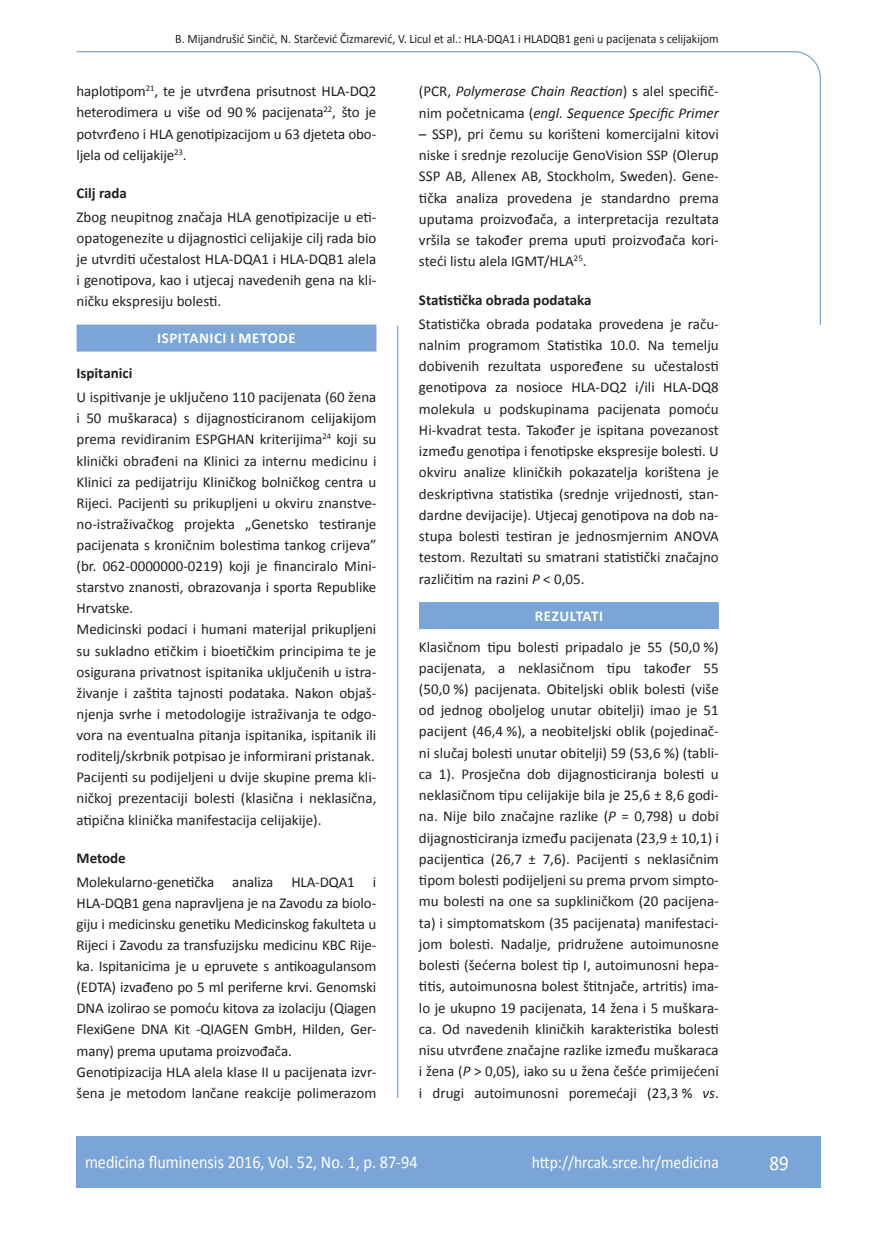
<style>
.page{position:relative;width:872px;height:1234px;background:#fff}
.page>*{position:absolute;margin:0;border:0;box-sizing:border-box;transform-origin:0 0}
.t1{font:21px "Calibri";color:#fff;scale:.9 1}
.t2{font:18px "Calibri";color:#fff;scale:.9 1}
.t3{font:17.25px "Calibri";color:#fff;scale:.9 1}
.t4{font:15px/21.3px "Calibri";color:#231f20;text-align:justify}
.t5{font:italic 15px/21.3px "Calibri";color:#231f20}
.t6{font:700 15px "Calibri";color:#231f20}
.t7{font:700 15px "Calibri";letter-spacing:.04em;color:#fff}
.t8{font:12.75px "Calibri";color:#231f20;scale:.94 1}
.s1{font-style:normal}
.s2{font-style:italic}
</style>
<div class="page">
<svg style="left:76px;top:51px;width:745px;height:275px"></svg>
<hr style="left:397px;top:325px;width:1px;height:772px;background:#7ca5d7">
<div style="left:77px;top:1135px;width:744px;height:51px;background:#7ca5d7"></div>
<div style="left:77px;top:324px;width:299px;height:27px;background:#7ca5d7"></div>
<div style="left:419px;top:602px;width:300px;height:27px;background:#7ca5d7"></div>
<p class="t8" style="left:175px;top:30px;width:580px">B. Mijandrušić Sinčić, N. Starčević Čizmarević, V. Licul et al.: HLA-DQA1 i HLADQB1 geni u pacijenata s celijakijom</p>
<p class="t4" style="left:77px;top:80px;width:301px">haplotipom<sup>21</sup>, te je utvrđena prisutnost HLA-DQ2 heterodimera u više od 90 % pacijenata<sup>22</sup>, što je potvrđeno i HLA genotipizacijom u 63 djeteta obo&shy;ljela od celijakije<sup>23</sup>.</p>
<p class="t6" style="left:77px;top:183px;width:52px">Cilj rada</p>
<p class="t4" style="left:77px;top:205px;width:301px">Zbog neupitnog značaja HLA genotipizacije u eti&shy;opatogenezite u dijagnostici celijakije cilj rada bio je utvrditi učestalost HLA-DQA1 i HLA-DQB1 alela i genotipova, kao i utjecaj navedenih gena na kli&shy;ničku ekspresiju bolesti.</p>
<p class="t7" style="left:157px;top:329px;width:140px">ISPITANICI I METODE</p>
<p class="t6" style="left:77px;top:364px;width:57px">Ispitanici</p>
<p class="t4" style="left:77px;top:386px;width:301px;text-align:left">U ispitivanje je uključeno 110 pacijenata (60 žena i 50 muškaraca) s dijagnosticiranom celijakijom prema revidiranim ESPGHAN kriterijima<sup>24</sup> koji su klinički obrađeni na Klinici za internu medicinu i Klinici za pedijatriju Kliničkog bolničkog centra u Rijeci. Pacijenti su prikupljeni u okviru znanstve&shy;no-istraživačkog projekta „Genetsko testiranje pacijenata s kroničnim bolestima tankog crijeva” (br. 062-0000000-0219) koji je financiralo Mini&shy;starstvo znanosti, obrazovanja i sporta Republike Hrvatske.<br>Medicinski podaci i humani materijal prikupljeni su sukladno etičkim i bioetičkim principima te je osigurana privatnost ispitanika uključenih u istra&shy;živanje i zaštita tajnosti podataka. Nakon objaš&shy;njenja svrhe i metodologije istraživanja te odgo&shy;vora na eventualna pitanja ispitanika, ispitanik ili roditelj/skrbnik potpisao je informirani pristanak.<br>Pacijenti su podijeljeni u dvije skupine prema kli&shy;ničkoj prezentaciji bolesti (klasična i neklasična, atipična klinička manifestacija celijakije).</p>
<p class="t6" style="left:77px;top:848px;width:51px">Metode</p>
<p class="t4" style="left:77px;top:870px;width:301px;text-align:left">Molekularno-genetička analiza HLA-DQA1 i HLA-DQB1 gena napravljena je na Zavodu za biolo&shy;giju i medicinsku genetiku Medicinskog fakulteta u Rijeci i Zavodu za transfuzijsku medicinu KBC Rije&shy;ka. Ispitanicima je u epruvete s antikoagulansom (EDTA) izvađeno po 5 ml periferne krvi. Genomski DNA izolirao se pomoću kitova za izolaciju (Qiagen FlexiGene DNA Kit -QIAGEN GmbH, Hilden, Ger&shy;many) prema uputama proizvođača.<br>Genotipizacija HLA alela klase II u pacijenata izvr&shy;šena je metodom lančane reakcije polimerazom</p>
<p class="t5" style="left:419px;top:80px;width:301px"><span class="s1">(PCR,</span> Polymerase Chain Reaction<span class="s1">) s alel specifič&shy;nim početnicama (</span>engl. Sequence Specific Primer</p>
<p class="t4" style="left:419px;top:122px;width:301px"><span class="s2">–</span> SSP), pri čemu su korišteni komercijalni kitovi niske i srednje rezolucije GenoVision SSP (Olerup SSP AB, Allenex AB, Stockholm, Sweden). Gene&shy;tička analiza provedena je standardno prema uputama proizvođača, a interpretacija rezultata vršila se također prema uputi proizvođača kori&shy;steći listu alela IGMT/HLA<sup>25</sup>.</p>
<p class="t6" style="left:419px;top:290px;width:174px">Statistička obrada podataka</p>
<p class="t4" style="left:419px;top:312px;width:301px">Statistička obrada podataka provedena je raču&shy;nalnim programom Statistika 10.0. Na temelju dobivenih rezultata uspoređene su učestalosti genotipova za nosioce HLA-DQ2 i/ili HLA-DQ8 molekula u podskupinama pacijenata pomoću Hi-kvadrat testa. Također je ispitana povezanost između genotipa i fenotipske ekspresije bolesti. U okviru analize kliničkih pokazatelja korištena je deskriptivna statistika (srednje vrijednosti, stan&shy;dardne devijacije). Utjecaj genotipova na dob na&shy;stupa bolesti testiran je jednosmjernim ANOVA testom. Rezultati su smatrani statistički značajno različitim na razini <span class="s2">P</span> &lt; 0,05.</p>
<p class="t7" style="left:535px;top:606px;width:70px">REZULTATI</p>
<p class="t4" style="left:419px;top:635px;width:301px">Klasičnom tipu bolesti pripadalo je 55 (50,0 %) pacijenata, a neklasičnom tipu također 55 (50,0 %) pacijenata. Obiteljski oblik bolesti (više od jednog oboljelog unutar obitelji) imao je 51 pacijent (46,4 %), a neobiteljski oblik (pojedinač&shy;ni slučaj bolesti unutar obitelji) 59 (53,6 %) (tabli&shy;ca 1). Prosječna dob dijagnosticiranja bolesti u neklasičnom tipu celijakije bila je 25,6 ± 8,6 godi&shy;na. Nije bilo značajne razlike (<span class="s2">P</span> = 0,798) u dobi dijagnosticiranja između pacijenata (23,9 ± 10,1) i pacijentica (26,7 ± 7,6). Pacijenti s neklasičnim tipom bolesti podijeljeni su prema prvom simpto&shy;mu bolesti na one sa supkliničkom (20 pacijena&shy;ta) i simptomatskom (35 pacijenata) manifestaci&shy;jom bolesti. Nadalje, pridružene autoimunosne bolesti (šećerna bolest tip I, autoimunosni hepa&shy;titis, autoimunosna bolest štitnjače, artritis) ima&shy;lo je ukupno 19 pacijenata, 14 žena i 5 muškara&shy;ca. Od navedenih kliničkih karakteristika bolesti nisu utvrđene značajne razlike između muškaraca i žena (<span class="s2">P</span> &gt; 0,05), iako su u žena češće primijećeni i drugi autoimunosni poremećaji (23,3 % <span class="s2">vs</span>.</p>
<p class="t2" style="left:85px;top:1150px;width:371px">medicina fluminensis 2016, Vol. 52, No. 1, p. 87-94</p>
<p class="t3" style="left:532px;top:1151px;width:209px">http://hrcak.srce.hr/medicina</p>
<h1 class="t1" style="left:769px;top:1149px;width:23px">89</h1>
</div>
